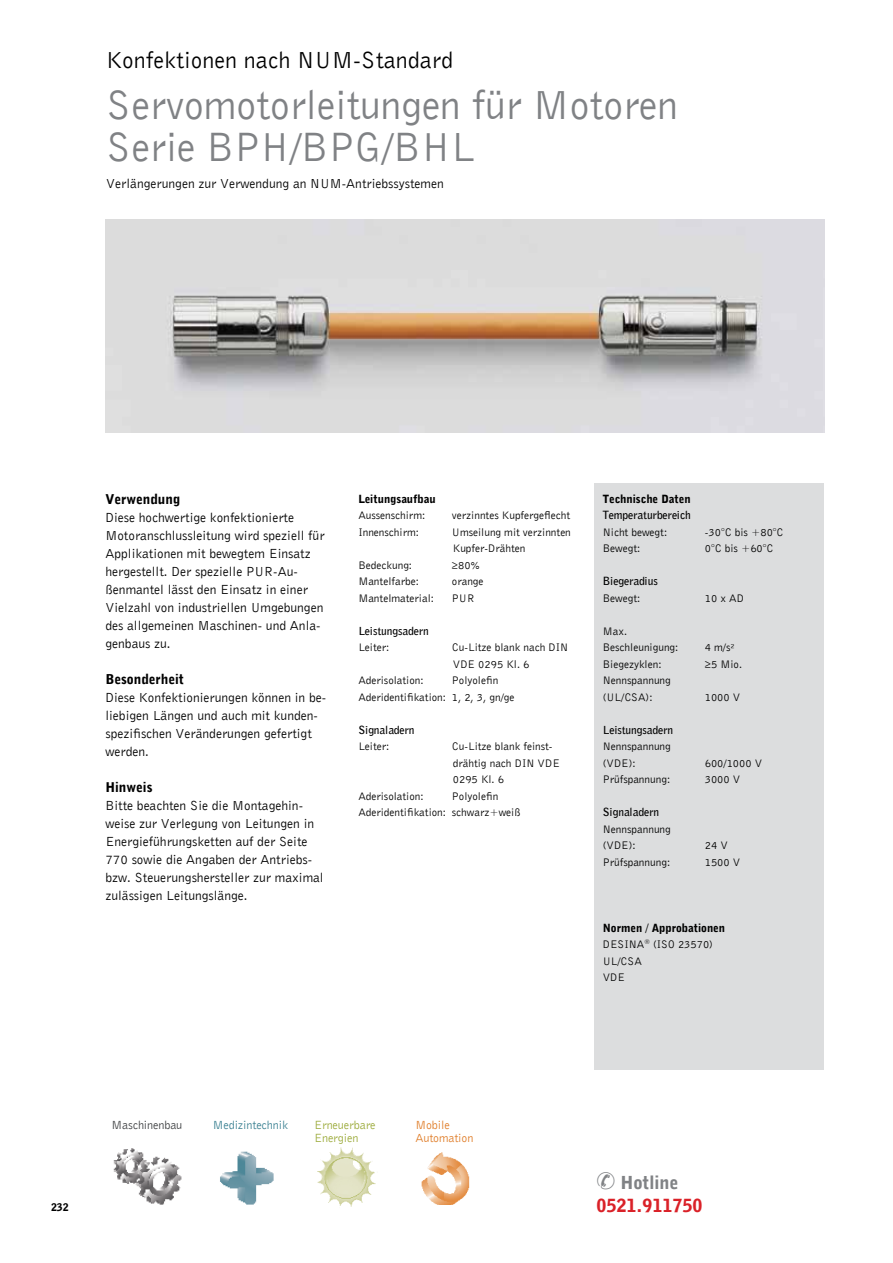
<style>
.page{position:relative;width:893px;height:1263px;background:#fff}
.page>*{position:absolute;margin:0;border:0;box-sizing:border-box;transform-origin:0 0}
.t1{font:42px/42px "Bell Gothic BT Roman";letter-spacing:-.01em;color:#808285}
.t2{font:24px "Bell Gothic BT Roman";color:#000}
.t3{font:18px/22.5px "Bell Gothic BT Black";color:#da2128}
.t4{font:13.5px/18px "Bell Gothic BT Roman";color:#000}
.t5{font:13.5px "Bell Gothic BT Black";color:#000}
.t6{font:12.15px/12.9px "Bell Gothic BT Roman";letter-spacing:-.01em;color:#9cab3b}
.t7{font:12.15px/12.9px "Bell Gothic BT Roman";letter-spacing:-.01em;color:#e07e2a}
.t8{font:12.15px "Bell Gothic BT Roman";letter-spacing:-.01em;color:#3c8293}
.t9{font:12.15px "Bell Gothic BT Roman";letter-spacing:-.01em;color:#414345}
.t10{font:11.25px/16.5px "Bell Gothic BT Roman";color:#000}
.t11{font:11.25px "Bell Gothic BT Bold";color:#000}
.t12{font:11.25px "Bell Gothic BT Black";color:#000}
.t13{font:10.5px "Bell Gothic BT Black";color:#000}
.s1{color:#808285}
</style>
<div class="page">
<img style="left:113px;top:1148px;width:69px;height:57px">
<img style="left:220px;top:1151px;width:54px;height:54px">
<img style="left:317px;top:1147px;width:59px;height:60px">
<img style="left:421px;top:1152px;width:49px;height:53px">
<img style="left:105px;top:220px;width:719px;height:212px">
<div style="left:594px;top:483px;width:230px;height:587px;background:#dcddde"></div>
<h2 class="t2" style="left:106px;top:45px;width:348px">Konfektionen nach NUM-Standard</h2>
<h1 class="t1" style="left:106px;top:83px;width:573px">Servomotorleitungen für Motoren<br>Serie BPH/BPG/BHL</h1>
<p class="t4" style="left:106px;top:174px;width:339px">Verlängerungen zur Verwendung an NUM-Antriebssystemen</p>
<p class="t5" style="left:105px;top:491px;width:77px">Verwendung</p>
<p class="t4" style="left:105px;top:508px;width:221px">Diese hochwertige konfektionierte Motoranschlussleitung wird speziell für Applikationen mit bewegtem Einsatz hergestellt. Der spezielle PUR-Au&shy;ßenmantel lässt den Einsatz in einer Vielzahl von industriellen Umgebungen des allgemeinen Maschinen- und Anla&shy;genbaus zu.</p>
<p class="t5" style="left:105px;top:671px;width:80px">Besonderheit</p>
<p class="t4" style="left:105px;top:688px;width:222px">Diese Konfektionierungen können in be&shy;liebigen Längen und auch mit kunden&shy;spezifischen Veränderungen gefertigt werden.</p>
<p class="t5" style="left:105px;top:779px;width:49px">Hinweis</p>
<p class="t4" style="left:105px;top:796px;width:220px">Bitte beachten Sie die Montagehin&shy;weise zur Verlegung von Leitungen in Energieführungsketten auf der Seite 770 sowie die Angaben der Antriebs&shy;bzw. Steuerungshersteller zur maximal zulässigen Leitungslänge.</p>
<p class="t12" style="left:358px;top:491px;width:79px">Leitungsaufbau</p>
<p class="t10" style="left:358px;top:507px;width:68px">Aussenschirm:</p>
<p class="t10" style="left:452px;top:507px;width:120px">verzinntes Kupfergeflecht</p>
<p class="t10" style="left:358px;top:523px;width:62px">Innenschirm:</p>
<p class="t10" style="left:452px;top:523px;width:121px">Umseilung mit verzinnten<br>Kupfer-Drähten</p>
<p class="t10" style="left:358px;top:556px;width:55px">Bedeckung:</p>
<p class="t10" style="left:452px;top:556px;width:30px">≥80%</p>
<p class="t10" style="left:358px;top:573px;width:62px">Mantelfarbe:</p>
<p class="t10" style="left:452px;top:573px;width:33px">orange</p>
<p class="t10" style="left:358px;top:589px;width:77px">Mantelmaterial:</p>
<p class="t10" style="left:452px;top:589px;width:24px">PUR</p>
<p class="t11" style="left:358px;top:623px;width:72px">Leistungsadern</p>
<p class="t10" style="left:358px;top:639px;width:33px">Leiter:</p>
<p class="t10" style="left:452px;top:639px;width:118px">Cu-Litze blank nach DIN<br>VDE 0295 Kl. 6</p>
<p class="t10" style="left:358px;top:672px;width:67px">Aderisolation:</p>
<p class="t10" style="left:358px;top:672px;width:158px;text-indent:94px">Polyolefin<br>Aderidentifikation: 1, 2, 3, gn/ge</p>
<p class="t11" style="left:358px;top:722px;width:58px">Signaladern</p>
<p class="t10" style="left:358px;top:738px;width:33px">Leiter:</p>
<p class="t10" style="left:452px;top:738px;width:110px">Cu-Litze blank feinst&shy;drähtig nach DIN VDE<br>0295 Kl. 6</p>
<p class="t10" style="left:358px;top:787px;width:67px">Aderisolation:</p>
<p class="t10" style="left:358px;top:787px;width:164px;text-indent:94px">Polyolefin<br>Aderidentifikation: schwarz+weiß</p>
<p class="t12" style="left:603px;top:491px;width:89px">Technische Daten</p>
<p class="t11" style="left:603px;top:508px;width:89px">Temperaturbereich</p>
<p class="t10" style="left:603px;top:523px;width:66px">Nicht bewegt:</p>
<p class="t10" style="left:705px;top:523px;width:80px">-30°C bis +80°C</p>
<p class="t10" style="left:603px;top:540px;width:39px">Bewegt:</p>
<p class="t10" style="left:705px;top:540px;width:70px">0°C bis +60°C</p>
<p class="t11" style="left:603px;top:574px;width:57px">Biegeradius</p>
<p class="t10" style="left:603px;top:589px;width:39px">Bewegt:</p>
<p class="t10" style="left:705px;top:589px;width:41px">10 x AD</p>
<p class="t10" style="left:603px;top:622px;width:77px">Max.<br>Beschleunigung:</p>
<p class="t10" style="left:705px;top:639px;width:31px">4 m/s²</p>
<p class="t10" style="left:603px;top:655px;width:60px">Biegezyklen:</p>
<p class="t10" style="left:705px;top:655px;width:39px">≥5 Mio.</p>
<p class="t10" style="left:603px;top:672px;width:70px">Nennspannung (UL/CSA):</p>
<p class="t10" style="left:705px;top:688px;width:37px">1000 V</p>
<p class="t11" style="left:603px;top:722px;width:72px">Leistungsadern</p>
<p class="t10" style="left:603px;top:738px;width:70px">Nennspannung (VDE):</p>
<p class="t10" style="left:705px;top:754px;width:59px">600/1000 V</p>
<p class="t10" style="left:603px;top:771px;width:69px">Prüfspannung:</p>
<p class="t10" style="left:705px;top:771px;width:37px">3000 V</p>
<p class="t11" style="left:603px;top:805px;width:58px">Signaladern</p>
<p class="t10" style="left:603px;top:820px;width:70px">Nennspannung (VDE):</p>
<p class="t10" style="left:705px;top:837px;width:25px">24 V</p>
<p class="t10" style="left:603px;top:853px;width:69px">Prüfspannung:</p>
<p class="t10" style="left:705px;top:853px;width:37px">1500 V</p>
<p class="t12" style="left:603px;top:920px;width:124px">Normen / Approbationen</p>
<p class="t10" style="left:603px;top:936px;width:112px">DESINA<sup>®</sup> (ISO 23570)<br>UL/CSA<br>VDE</p>
<p class="t13" style="left:51px;top:1201px;width:19px">232</p>
<p class="t9" style="left:111px;top:1117px;width:72px">Maschinenbau</p>
<p class="t8" style="left:213px;top:1117px;width:77px">Medizintechnik</p>
<p class="t6" style="left:314px;top:1118px;width:63px">Erneuerbare<br>Energien</p>
<p class="t7" style="left:415px;top:1118px;width:59px">Mobile<br>Automation</p>
<h3 class="t3" style="left:596px;top:1171px;width:108px"><span class="s1">✆ Hotline<br></span>0521.911750</h3>
</div>
